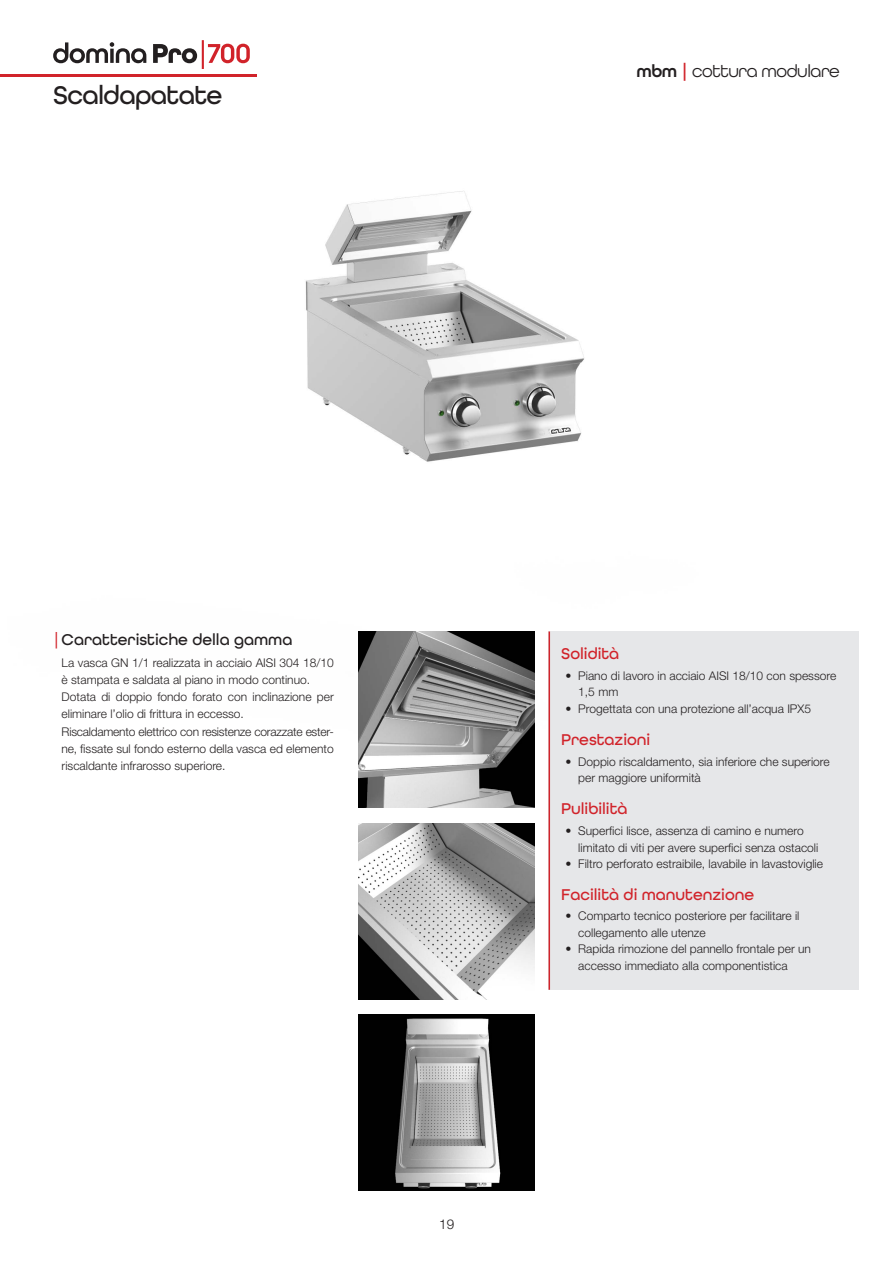
<style>
.page{position:relative;width:893px;height:1263px;background:#fff}
.page>*{position:absolute;margin:0;border:0;box-sizing:border-box;transform-origin:0 0}
.t1{font:500 27px "All Round Gothic";letter-spacing:-.025em;color:#231f20}
.t2{font:18px "All Round Gothic";letter-spacing:-.025em;color:#231f20}
.titolo_value{font:500 16.5px "All Round Gothic";color:#d1232a}
.t3{font:500 16.5px "All Round Gothic";color:#231f20}
.t4{font:300 13.5px "Helvetica Neue LT Std";color:#231f20}
.body_caratteristiche{font:300 12px/16.5px "Helvetica Neue LT Std";color:#231f20}
.s1{font-weight:600}
.s2{font-weight:600;color:#d1232a}
.s3{color:#d1232a}
</style>
<div class="page">
<img style="left:305px;top:191px;width:279px;height:1000px">
<div style="left:549px;top:631px;width:310px;height:359px;background:#e6e7e9"></div>
<hr style="left:549px;top:631px;width:1px;height:359px;background:#d1232a">
<svg style="left:53px;top:40px;width:197px;height:29px"></svg>
<hr style="left:0;top:75px;width:256px;height:2px;background:#d1232a">
<img style="left:358px;top:823px;width:176px;height:176px">
<img style="left:358px;top:631px;width:176px;height:176px">
<img style="left:358px;top:1015px;width:176px;height:176px">
<p class="t1" style="left:53px;top:79px;width:171px">Scaldapatate</p>
<p class="t2" style="left:636px;top:61px;width:205px"><span class="s1">mbm</span> <span class="s2">|</span> cottura modulare</p>
<p class="t3" style="left:53px;top:630px;width:241px"><span class="s3">|</span>Caratteristiche della gamma</p>
<p class="body_caratteristiche" style="left:62px;top:653px;width:274px;line-height:17.2px">La vasca GN 1/1 realizzata in acciaio AISI 304 18/10 è stampata e saldata al piano in modo continuo.</p>
<p class="body_caratteristiche" style="left:62px;top:688px;width:274px;line-height:17.2px">Dotata di doppio fondo forato con inclinazione per eliminare l’olio di frittura in eccesso.</p>
<p class="body_caratteristiche" style="left:62px;top:722px;width:274px;line-height:17.2px;text-align:justify">Riscaldamento elettrico con resistenze corazzate ester&shy;ne, fissate sul fondo esterno della vasca ed elemento riscaldante infrarosso superiore.</p>
<p class="t4" style="left:439px;top:1216px;width:17px">19</p>
<p class="titolo_value" style="left:561px;top:643px;width:60px">Solidità</p>
<p class="body_caratteristiche" style="left:578px;top:667px;width:259px;text-indent:-13px">• Piano di lavoro in acciaio AISI 18/10 con spessore<br>1,5 mm</p>
<p class="body_caratteristiche" style="left:566px;top:700px;width:247px">• Progettata con una protezione all’acqua IPX5</p>
<p class="titolo_value" style="left:561px;top:729px;width:91px">Prestazioni</p>
<p class="body_caratteristiche" style="left:578px;top:753px;width:253px;text-indent:-13px">• Doppio riscaldamento, sia inferiore che superiore per maggiore uniformità</p>
<p class="titolo_value" style="left:561px;top:799px;width:68px">Pulibilità</p>
<p class="body_caratteristiche" style="left:578px;top:822px;width:242px;text-indent:-13px">• Superfici lisce, assenza di camino e numero limitato di viti per avere superfici senza ostacoli</p>
<p class="body_caratteristiche" style="left:566px;top:855px;width:259px">• Filtro perforato estraibile, lavabile in lavastoviglie</p>
<p class="titolo_value" style="left:561px;top:884px;width:194px">Facilità di manutenzione</p>
<p class="body_caratteristiche" style="left:578px;top:907px;width:223px;text-indent:-13px">• Comparto tecnico posteriore per facilitare il collegamento alle utenze</p>
<p class="body_caratteristiche" style="left:578px;top:940px;width:234px;text-indent:-13px">• Rapida rimozione del pannello frontale per un accesso immediato alla componentistica</p>
</div>
